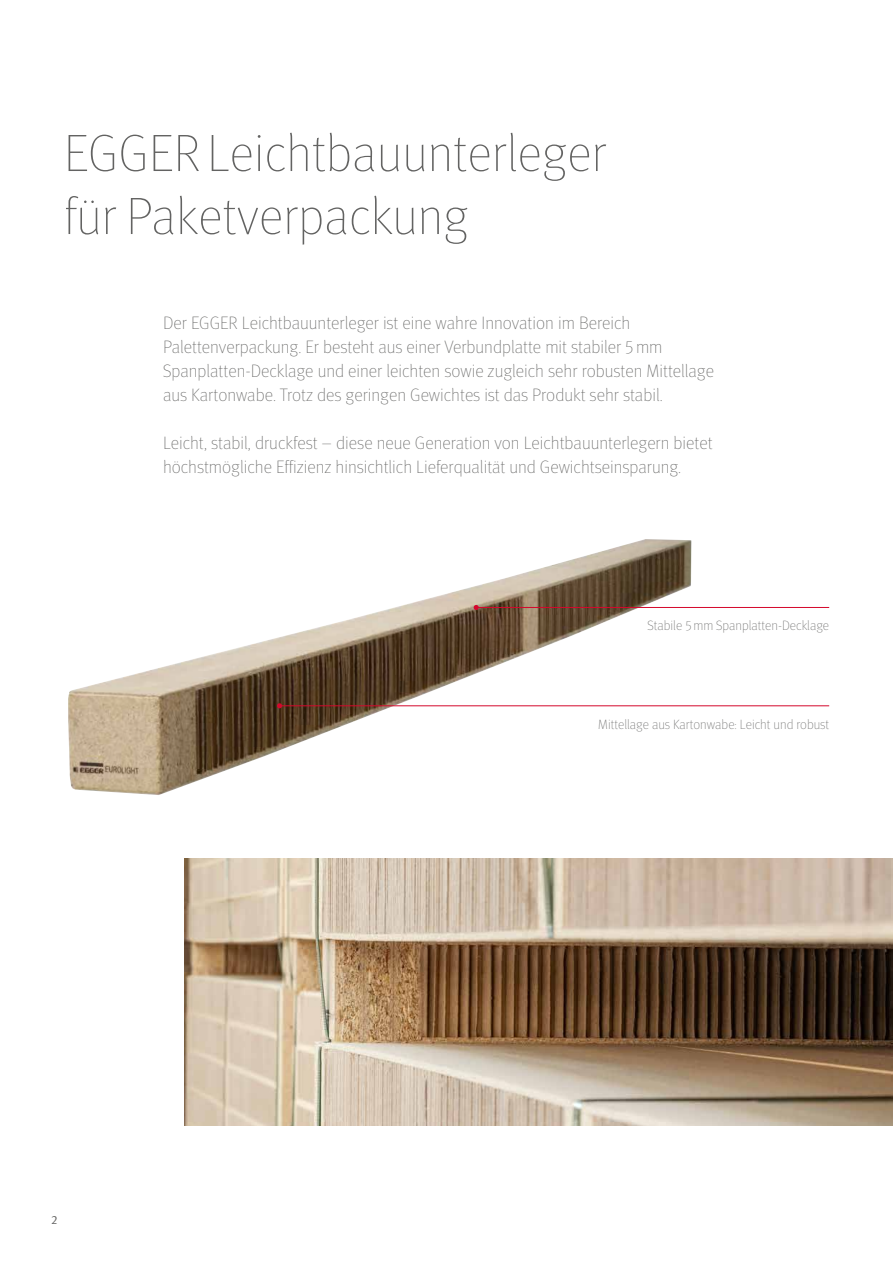
<style>
.page{position:relative;width:893px;height:1263px;background:#fff}
.page>*{position:absolute;margin:0;border:0;box-sizing:border-box;transform-origin:0 0}
.t1{font:100 52.5px/63px "Meta Pro";color:#636362}
.t2{font:100 18px/24px "Meta Pro";color:#636362}
.t3{font:100 13.5px "Meta Pro";color:#636362}
.t4{font:12px "Meta Pro Norm";color:#636362}
</style>
<div class="page">
<img style="left:68px;top:539px;width:623px;height:256px">
<img style="left:184px;top:859px;width:709px;height:266px">
<hr style="left:280px;top:705px;width:549px;height:1px;background:#d4082c">
<svg style="left:277px;top:703px;width:5px;height:5px"></svg>
<hr style="left:476px;top:607px;width:353px;height:1px;background:#d4082c">
<svg style="left:474px;top:605px;width:5px;height:5px"></svg>
<h1 class="t1" style="left:64px;top:120px;width:544px">EGGER Leichtbauunterleger für Paketverpackung</h1>
<p class="t2" style="left:163px;top:310px;width:553px">Der EGGER Leichtbauunterleger ist eine wahre Innovation im Bereich Palettenverpackung. Er besteht aus einer Verbundplatte mit stabiler 5mm Spanplatten-Decklage und einer leichten sowie zugleich sehr robusten Mittellage aus Kartonwabe. Trotz des geringen Gewichtes ist das Produkt sehr stabil.</p>
<p class="t2" style="left:163px;top:430px;width:551px">Leicht, stabil, druckfest – diese neue Generation von Leichtbauunterlegern bietet höchstmögliche Effizienz hinsichtlich Lieferqualität und Gewichtseinsparung.</p>
<p class="t3" style="left:648px;top:616px;width:183px">Stabile 5mm Spanplatten-Decklage</p>
<p class="t3" style="left:598px;top:715px;width:232px">Mittellage aus Kartonwabe: Leicht und robust</p>
<p class="t4" style="left:51px;top:1211px;width:8px">2</p>
</div>
